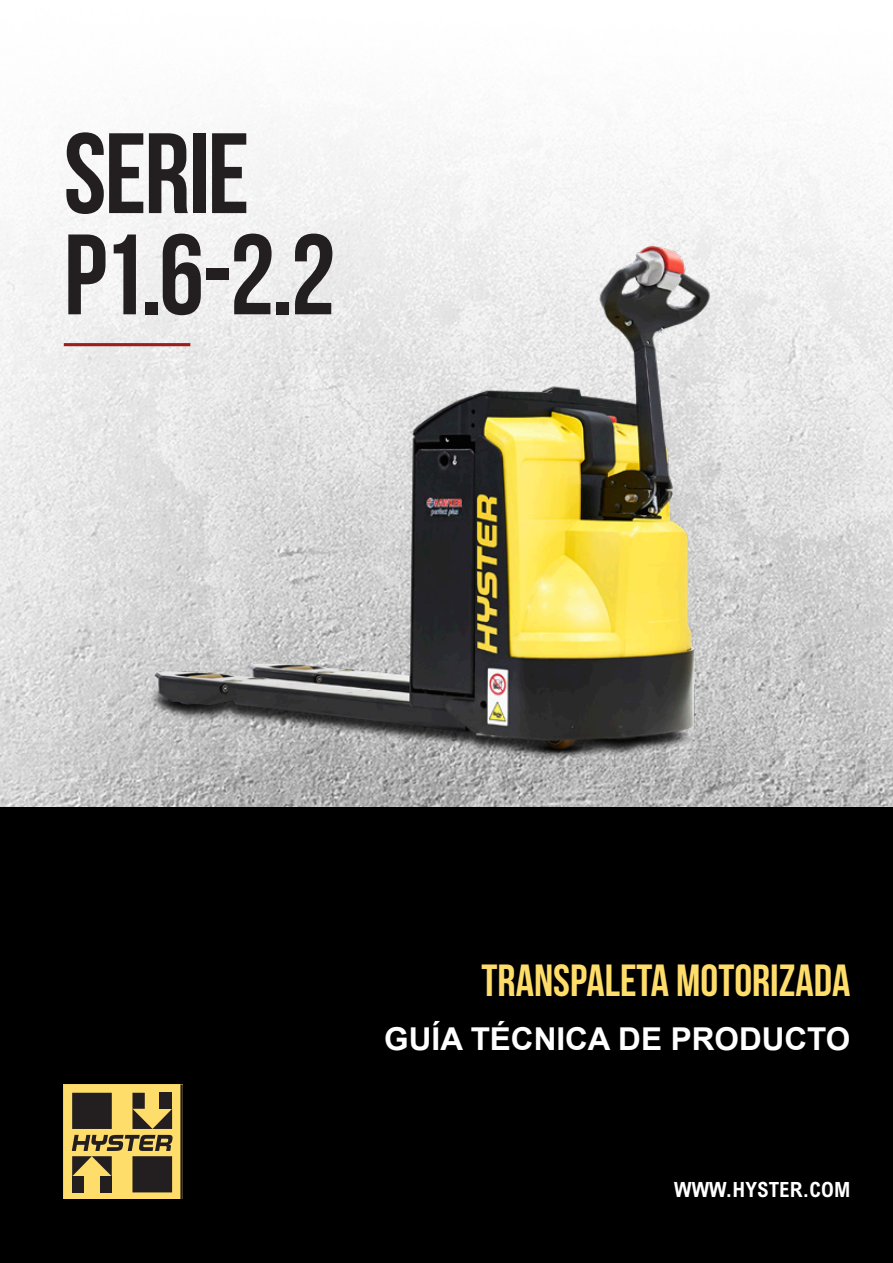
<style>
.page{position:relative;width:893px;height:1263px;background:#fff}
.page>*{position:absolute;margin:0;border:0;box-sizing:border-box;transform-origin:0 0}
.HY-Body_Copy-Black_1{font:114px/101.2px "Bebas Neue";letter-spacing:-.02em;color:#231f20}
.HY-Front_cover_descr{font:45px "Bebas Neue";color:#ffdd6b}
.HY-Front_cover_descr-2{font:700 31.5px "Arial";color:#fff}
.t1{font:700 condensed 21px "Arial MT Std";color:#fff}
</style>
<div class="page">
<img style="left:0;top:108px;width:893px;height:700px">
<div style="left:0;top:808px;width:893px;height:455px;background:#000"></div>
<img style="left:35px;top:220px;width:840px;height:577px">
<svg style="left:64px;top:1084px;width:119px;height:115px"></svg>
<div style="left:72px;top:1093px;width:40px;height:36px;background:#231f20"></div>
<hr style="left:64px;top:343px;width:126px;height:3px;background:#9e1c1f">
<p class="HY-Body_Copy-Black_1" style="left:64px;top:122px;width:273px">SERIE<br>P1.6-2.2</p>
<p class="HY-Front_cover_descr" style="left:482px;top:956px;width:370px">TRANSPALETA MOTORIZADA</p>
<p class="HY-Front_cover_descr-2" style="left:384px;top:1018px;width:468px">GUÍA TÉCNICA DE PRODUCTO</p>
<p class="t1" style="left:674px;top:1178px;width:178px">WWW.HYSTER.COM</p>
</div>
